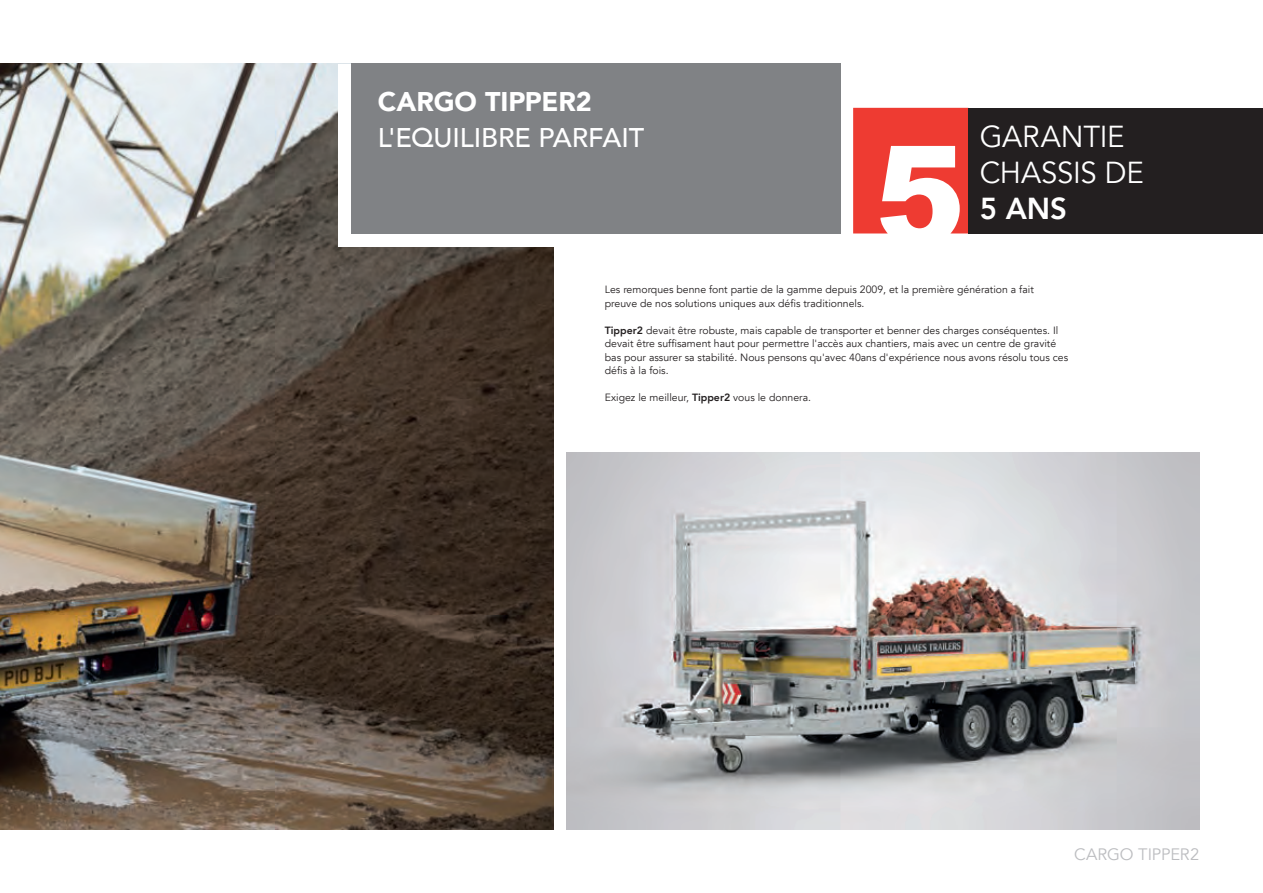
<style>
.page{position:relative;width:1263px;height:893px;background:#fff}
.page>*{position:absolute;margin:0;border:0;box-sizing:border-box;transform-origin:0 0}
.t1{font:30.3px "Avenir LT";letter-spacing:-.01em;color:#fff}
.t2{font:800 30.3px "Avenir LT";color:#fff}
.t3{font:500 27px "Avenir LT";letter-spacing:-.005em;color:#fff}
.t4{font:900 27px "Avenir LT";letter-spacing:-.005em;color:#fff}
.Footer_right_align{font:16.5px "Avenir LT";letter-spacing:-.005em;color:#bcbdc0}
.t5{font:10.5px/13.5px "Avenir LT";color:#231f20}
.s1{font-weight:800}
</style>
<div class="page">
<img style="left:0;top:64px;width:553px;height:765px">
<div style="left:338px;top:64px;width:502px;height:183px;background:#fff"></div>
<img style="left:566px;top:453px;width:633px;height:376px">
<div style="left:351px;top:64px;width:489px;height:170px;background:#808285"></div>
<div style="left:968px;top:108px;width:295px;height:125px;background:#231f20"></div>
<svg style="left:853px;top:108px;width:115px;height:125px"></svg>
<p class="t4" style="left:378px;top:85px;width:216px">CARGO TIPPER2</p>
<p class="t3" style="left:378px;top:122px;width:268px">L'EQUILIBRE PARFAIT</p>
<p class="t1" style="left:980px;top:119px;width:147px">GARANTIE</p>
<p class="t1" style="left:980px;top:155px;width:166px">CHASSIS DE</p>
<p class="t2" style="left:980px;top:191px;width:89px">5 ANS</p>
<p class="t5" style="left:605px;top:283px;width:430px">Les remorques benne font partie de la gamme depuis 2009, et la première génération a fait preuve de nos solutions uniques aux défis traditionnels.</p>
<p class="t5" style="left:605px;top:324px;width:465px"><span class="s1">Tipper2</span> devait être robuste, mais capable de transporter et benner des charges conséquentes. Il devait être suffisament haut pour permettre l'accès aux chantiers, mais avec un centre de gravité bas pour assurer sa stabilité. Nous pensons qu'avec 40ans d'expérience nous avons résolu tous ces défis à la fois.</p>
<p class="t5" style="left:605px;top:391px;width:208px">Exigez le meilleur, <span class="s1">Tipper2</span> vous le donnera.</p>
<p class="Footer_right_align" style="left:1074px;top:845px;width:127px">CARGO TIPPER2</p>
</div>
